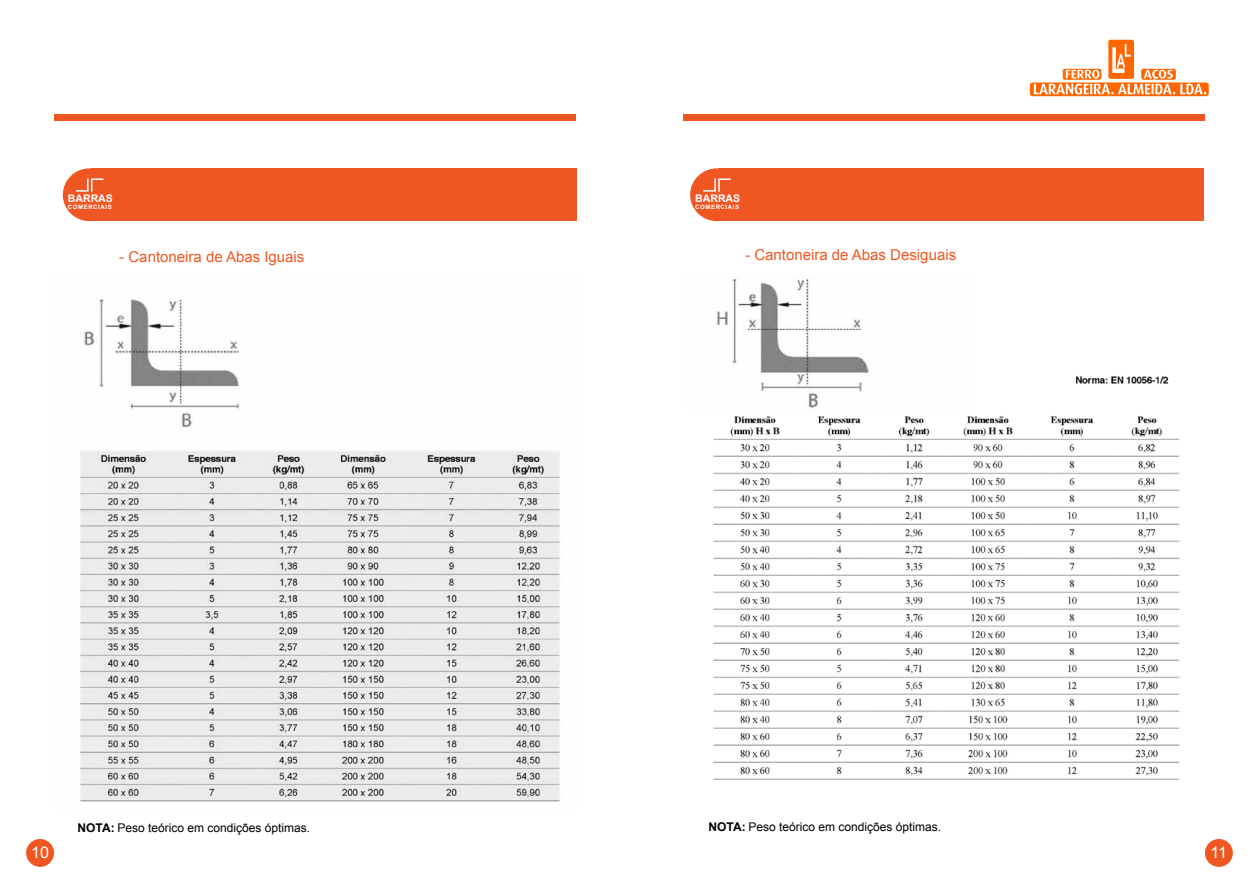
<style>
.page{position:relative;width:1259px;height:893px;background:#fff}
.page>*{position:absolute;margin:0;border:0;box-sizing:border-box;transform-origin:0 0}
.t1{font:16.05px "Arial";color:#fff}
.t2{font:15px "Arial";color:#f05622}
.t3{font:12px "Arial";color:#000}
.t4{font:700 10.5px "Arial";color:#fff}
.t5{font:700 6px "Arial";letter-spacing:.1em;color:#fff}
.s1{font-weight:700}
</style>
<div class="page">
<div style="left:1205px;top:839px;width:27px;height:28px;background:#f05622;border-radius:50%"></div>
<div style="left:26px;top:839px;width:28px;height:28px;background:#f05622;border-radius:50%"></div>
<svg style="left:1029px;top:39px;width:180px;height:58px"></svg>
<div style="left:54px;top:114px;width:521px;height:7px;background:#f05622"></div>
<div style="left:683px;top:114px;width:522px;height:7px;background:#f05622"></div>
<img style="left:80px;top:451px;width:481px;height:351px">
<img style="left:84px;top:299px;width:156px;height:129px">
<img style="left:713px;top:416px;width:467px;height:364px">
<img style="left:1076px;top:376px;width:93px;height:8px">
<img style="left:715px;top:279px;width:154px;height:129px">
<div style="left:91px;top:168px;width:486px;height:53px;background:#f05622"></div>
<div style="left:63px;top:168px;width:53px;height:53px;background:#f05622;border-radius:50%"></div>
<svg style="left:76px;top:178px;width:27px;height:14px"></svg>
<div style="left:718px;top:168px;width:486px;height:53px;background:#f05622"></div>
<div style="left:690px;top:168px;width:53px;height:53px;background:#f05622;border-radius:50%"></div>
<svg style="left:703px;top:178px;width:28px;height:14px"></svg>
<p class="t4" style="left:68px;top:191px;width:46px">BARRAS</p>
<p class="t5" style="left:68px;top:203px;width:45px">COMERCIAIS</p>
<p class="t2" style="left:119px;top:247px;width:187px">- Cantoneira de Abas Iguais</p>
<p class="t4" style="left:695px;top:191px;width:46px">BARRAS</p>
<p class="t5" style="left:695px;top:203px;width:45px">COMERCIAIS</p>
<p class="t2" style="left:745px;top:245px;width:212px">- Cantoneira de Abas Desiguais</p>
<p class="t3" style="left:78px;top:820px;width:234px"><span class="s1">NOTA:</span> Peso teórico em condições óptimas.</p>
<p class="t3" style="left:708px;top:819px;width:234px"><span class="s1">NOTA:</span> Peso teórico em condições óptimas.</p>
<h1 class="t1" style="left:31px;top:842px;width:19px">10</h1>
<h1 class="t1" style="left:1210px;top:842px;width:18px">11</h1>
</div>
